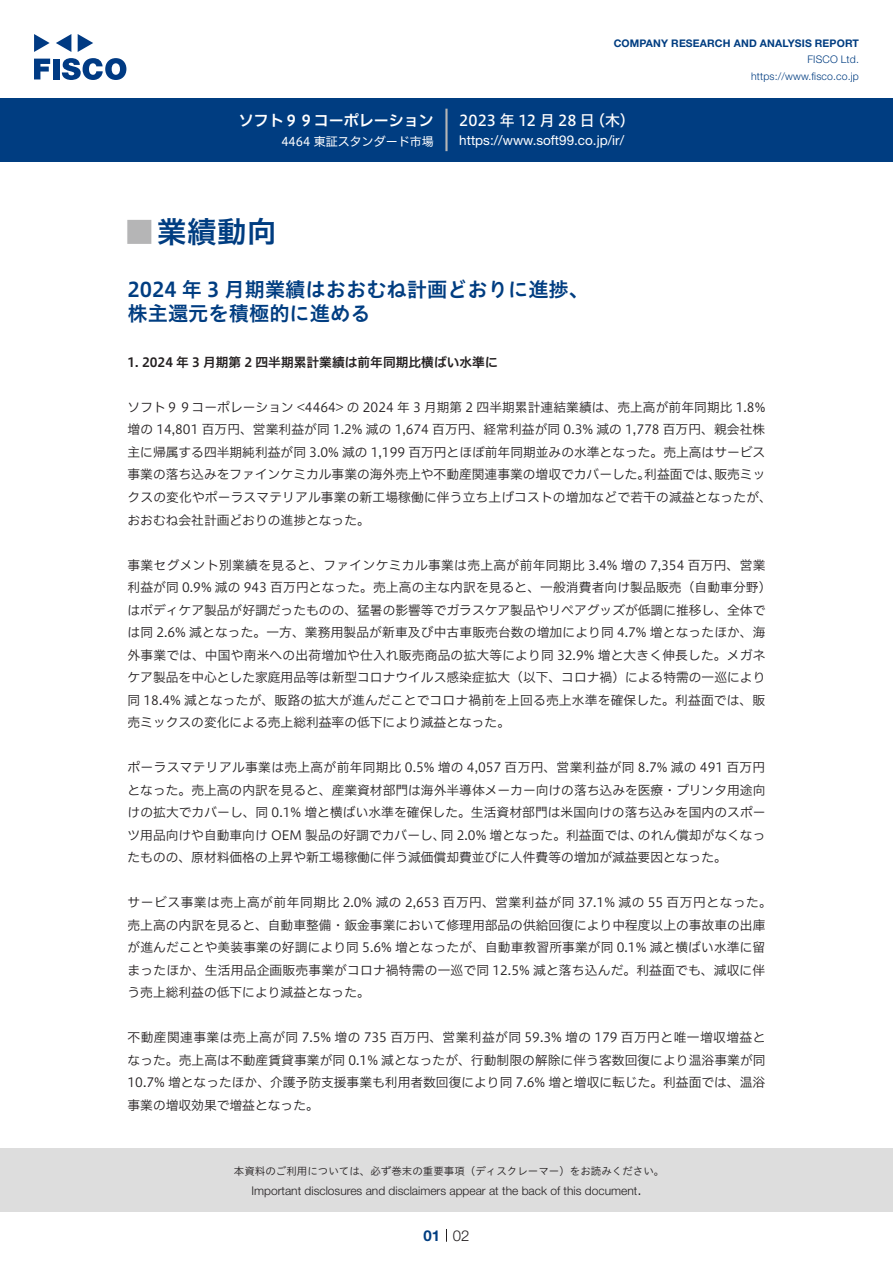
<style>
.page{position:relative;width:893px;height:1263px;background:#fff}
.page>*{position:absolute;margin:0;border:0;box-sizing:border-box;transform-origin:0 0}
.t1{font:30px "Hiragino UD Sans Std N W6";color:#003d81}
.t2{font:24px "Hiragino UD Sans Std N W6";color:#b5b5b6}
.t3{font:20.25px/24px "Hiragino UD Sans Std W6";color:#003d81}
.t4{font:15px "Hiragino UD Sans F Std N W5";letter-spacing:.01em;color:#fff}
.t5{font:15px "Hiragino UD Sans F Std N W6";color:#fff}
.t6{font:300 15px "Helvetica Neue LT Std";color:#231f20}
.t7{font:700 15px "Helvetica Neue LT Std";color:#003d81}
.t8{font:13.5px "Helvetica Neue LT Std";color:#fff}
.t9{font:12.75px/22.5px "Hiragino UD Sans F Std N W3";color:#231f20}
.t10{font:12.75px "Hiragino UD Sans F Std N W6";color:#231f20}
.t11{font:300 12px "Helvetica Neue LT Std";color:#231f20}
.t12{font:12px "Hiragino UD Sans F Std N W4";color:#fff}
.t13{font:10.5px "Hiragino UD Sans Std W3";color:#231f20}
.t14{font:700 10.5px "Helvetica Neue LT Std";letter-spacing:.015em;color:#003d81}
.t15{font:300 10.5px/16.5px "Helvetica Neue LT Std";letter-spacing:.015em;color:#003d81;text-align:right}
</style>
<div class="page">
<div style="left:0;top:1148px;width:893px;height:64px;background:#ddd"></div>
<svg style="left:34px;top:59px;width:16px;height:20px"></svg>
<div style="left:53px;top:59px;width:6px;height:20px;background:#003a83"></div>
<svg style="left:62px;top:58px;width:64px;height:22px"></svg>
<svg style="left:34px;top:34px;width:16px;height:18px"></svg>
<svg style="left:78px;top:34px;width:15px;height:18px"></svg>
<svg style="left:56px;top:34px;width:15px;height:18px"></svg>
<div style="left:0;top:98px;width:893px;height:64px;background:#003d81"></div>
<hr style="left:445px;top:109px;width:3px;height:42px;background:#b5b5b6">
<svg style="left:446px;top:1229px;width:1px;height:13px"></svg>
<p class="t5" style="left:239px;top:109px;width:197px">ソフト９９コーポレーション</p>
<p class="t12" style="left:281px;top:132px;width:154px">4464 東証スタンダード市場</p>
<p class="t14" style="left:614px;top:37px;width:247px">COMPANY RESEARCH AND ANALYSIS REPORT</p>
<p class="t15" style="left:751px;top:51px;width:109px">FISCO Ltd. https://www.fisco.co j p.</p>
<p class="t4" style="left:590px;top:109px;width:46px">（木(</p>
<p class="t4" style="left:459px;top:109px;width:137px">2023 年 12 月 28 日</p>
<p class="t8" style="left:459px;top:132px;width:166px">https://www.soft9 9 . c o j p. /i r/</p>
<h1 class="t1" style="left:157px;top:209px;width:121px">業績動向</h1>
<h2 class="t2" style="left:128px;top:213px;width:25px">█</h2>
<h3 class="t3" style="left:128px;top:276px;width:463px">2024 年 3 月期業績はおおむね計画どおりに進捗、株主還元を積極的に進める</h3>
<p class="t10" style="left:128px;top:352px;width:372px">1. 2024 年 3 月期第 2 四半期累計業績は前年同期比横ばい水準に</p>
<p class="t9" style="left:128px;top:395px;width:639px;text-align:right">ソフト９９コーポレーション &lt;4464&gt; の 2024 年 3 月期第 2 四半期累計連結業績は、売上高が前年同期比 1.8%増の 14,801 百万円、営業利益が同 1.2% 減の 1,674 百万円、経常利益が同 0.3% 減の 1,778 百万円、親会社株主に帰属する四半期純利益が同 3.0% 減の 1,199 百万円とほぼ前年同期並みの水準となった。売上高はサービス販売ミッ</p>
<p class="t9" style="left:128px;top:463px;width:646px">事業の落ち込みをファインケミカル事業の海外売上や不動産関連事業の増収でカバーした。<br>クスの変化やポーラスマテリアル事業の新工場稼働に伴う立ち上げコストの増加などで若干の減益となったが、おおむね会社計画どおりの進捗となった。</p>
<p class="t9" style="left:128px;top:553px;width:645px">事業セグメント別業績を見ると、ファインケミカル事業は売上高が前年同期比 3.4% 増の 7,354 百万円、営業利益が同 0.9% 減の 943 百万円となった。売上高の主な内訳を見ると、一般消費者向け製品販売（自動車分野(はボディケア製品が好調だったものの、猛暑の影響等でガラスケア製品やリペアグッズが低調に推移し、全体では同 2.6% 減となった。一方、業務用製品が新車及び中古車販売台数の増加により同 4.7% 増となったほか、海外事業では、中国や南米への出荷増加や仕入れ販売商品の拡大等により同 32.9% 増と大きく伸長した。メガネケア製品を中心とした家庭用品等は新型コロナウイルス感染症拡大（以下、コロナ禍）による特需の一巡により同 18.4% 減となったが、販路の拡大が進んだことでコロナ禍前を上回る売上水準を確保した。利益面では、販売ミックスの変化による売上総利益率の低下により減益となった。</p>
<p class="t9" style="left:128px;top:755px;width:639px;text-align:right">ポーラスマテリアル事業は売上高が前年同期比 0.5% 増の 4,057 百万円、営業利益が同 8.7% 減の 491 百万円となった。売上高の内訳を見ると、産業資材部門は海外半導体メーカー向けの落ち込みを医療・プリンタ用途向けの拡大でカバーし、同 0.1% 増と横ばい水準を確保した。生活資材部門は米国向けの落ち込みを国内のスポーのれん償却がなくなっ</p>
<p class="t9" style="left:644px;top:463px;width:78px">利益面では、</p>
<p class="t9" style="left:128px;top:823px;width:601px">ツ用品向けや自動車向け OEM 製品の好調でカバーし、<br>たものの、原材料価格の上昇や新工場稼働に伴う減価償却費並びに人件費等の増加が減益要因となった。</p>
<p class="t9" style="left:128px;top:890px;width:646px">サービス事業は売上高が前年同期比 2.0% 減の 2,653 百万円、営業利益が同 37.1% 減の 55 百万円となった。売上高の内訳を見ると、自動車整備・鈑金事業において修理用部品の供給回復により中程度以上の事故車の出庫が進んだことや美装事業の好調により同 5.6% 増となったが、自動車教習所事業が同 0.1% 減と横ばい水準に留まったほか、生活用品企画販売事業がコロナ禍特需の一巡で同 12.5% 減と落ち込んだ。利益面でも、減収に伴う売上総利益の低下により減益となった。</p>
<p class="t9" style="left:128px;top:1025px;width:639px;text-align:justify">不動産関連事業は売上高が同 7.5% 増の 735 百万円、営業利益が同 59.3% 増の 179 百万円と唯一増収増益となった。売上高は不動産賃貸事業が同 0.1% 減となったが、行動制限の解除に伴う客数回復により温浴事業が同10.7% 増となったほか、介護予防支援事業も利用者数回復により同 7.6% 増と増収に転じた。利益面では、温浴事業の増収効果で増益となった。</p>
<p class="t9" style="left:441px;top:823px;width:203px">同 2.0% 増となった。利益面では、</p>
<p class="t13" style="left:234px;top:1163px;width:432px">本資料のご利用については、必ず巻末の重要事項（ディスクレーマー）をお読みください。</p>
<p class="t6" style="left:637px;top:1180px;width:6px">.</p>
<p class="t11" style="left:251px;top:1183px;width:387px">Important disclosures and disclaimers appear at the back of this document</p>
<p class="t7" style="left:423px;top:1226px;width:18px">01</p>
<p class="t6" style="left:453px;top:1226px;width:18px">02</p>
</div>
